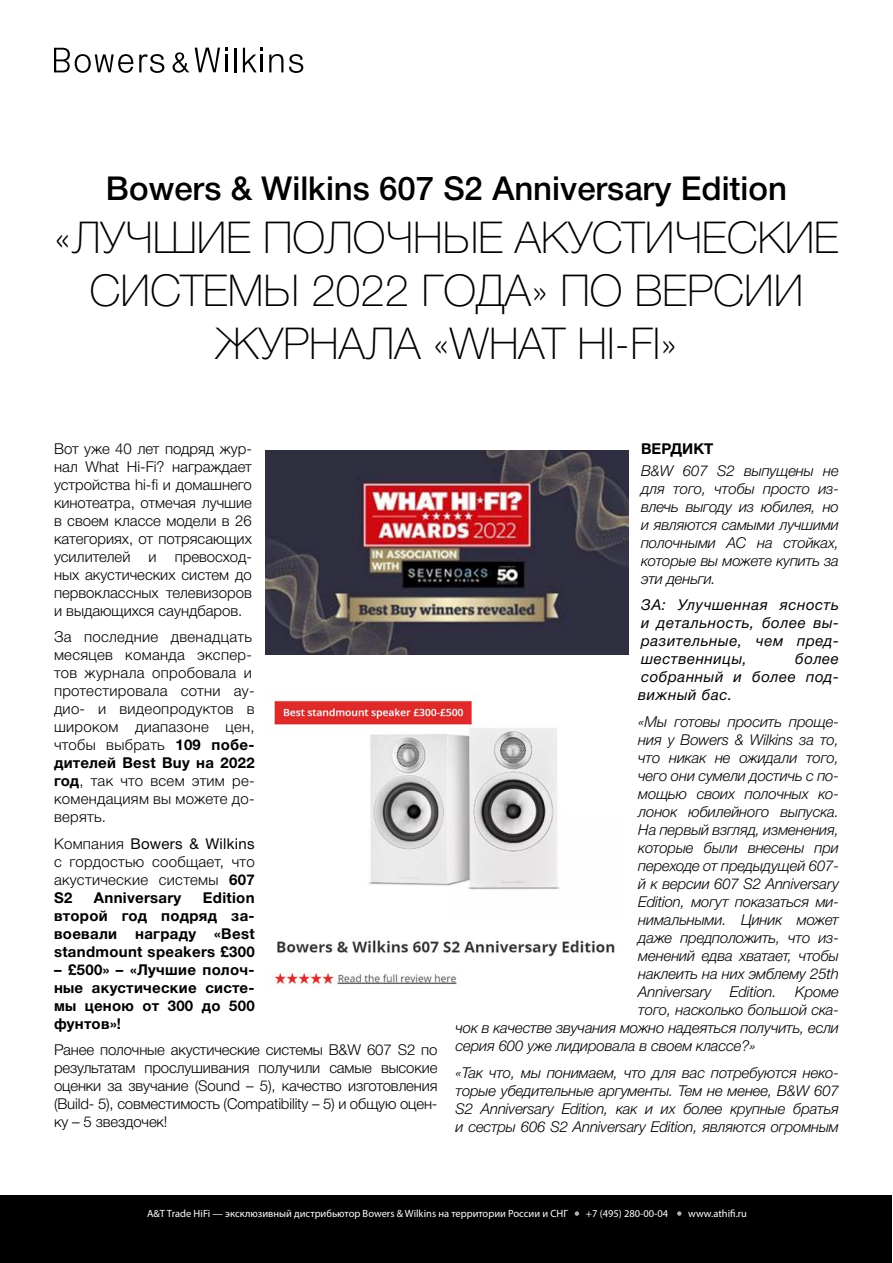
<style>
.page{position:relative;width:893px;height:1263px;background:#fff}
.page>*{position:absolute;margin:0;border:0;box-sizing:border-box;transform-origin:0 0}
.t1{font:100 44.1px/52.8px "Helvetica Neue Cyr";color:#000;text-align:center}
.t2{font:500 33px "Helvetica Neue Cyr";color:#000}
.t3{font:italic 300 15px/18px "Helvetica Neue Cyr";letter-spacing:-.01em;color:#000;text-align:justify}
.t4{font:300 15px/18px "Helvetica Neue Cyr";letter-spacing:.02em;color:#000;text-align:justify}
.t5{font:700 15px/18px "Helvetica Neue Cyr";letter-spacing:.02em;color:#000;text-align:justify}
.t6{font:italic 15px/18px "Helvetica Neue Cyr";letter-spacing:.04em;color:#000;text-align:justify}
.t7{font:700 15px "Helvetica Neue Cyr";color:#000}
.t8{font:10.5px "Myriad Pro";color:#fff}
.s1{font-weight:700}
.s2{font-weight:400}
</style>
<div class="page">
<div style="left:1px;top:1195px;width:891px;height:67px;background:#000"></div>
<svg style="left:269px;top:54px;width:34px;height:19px"></svg>
<svg style="left:139px;top:54px;width:25px;height:19px"></svg>
<hr style="left:234px;top:48px;width:2px;height:24px;background:#000">
<svg style="left:173px;top:52px;width:16px;height:21px"></svg>
<svg style="left:54px;top:48px;width:79px;height:25px"></svg>
<svg style="left:195px;top:48px;width:32px;height:24px"></svg>
<svg style="left:243px;top:48px;width:20px;height:24px"></svg>
<svg style="left:575px;top:1211px;width:4px;height:5px"></svg>
<svg style="left:677px;top:1211px;width:5px;height:5px"></svg>
<img style="left:265px;top:450px;width:363px;height:204px">
<img style="left:273px;top:700px;width:342px;height:287px">
<h2 class="t2" style="left:106px;top:170px;width:683px">Bowers &amp; Wilkins 607 S2 Anniversary Edition</h2>
<h1 class="t1" style="left:54px;top:211px;width:786px">«ЛУЧШИЕ ПОЛОЧНЫЕ АКУСТИЧЕСКИЕ<br>СИСТЕМЫ 2022 ГОДА» ПО ВЕРСИИ<br>ЖУРНАЛА «WHAT HI-FI»</h1>
<p class="t4" style="left:54px;top:439px;width:199px">Вот уже 40 лет подряд жур&shy;нал What Hi-Fi? награждает устройства hi-fi и домашнего кинотеатра, отмечая лучшие в своем классе модели в 26 категориях, от потрясающих усилителей и превосход&shy;ных акустических систем до первоклассных телевизоров и выдающихся саундбаров.</p>
<p class="t4" style="left:54px;top:628px;width:202px;text-align:left">За последние двенадцать месяцев команда экспер&shy;тов журнала опробовала и протестировала сотни ау&shy;дио- и видеопродуктов в широком диапазоне цен, чтобы выбрать <span class="s1">109 побе&shy;дителей Best Buy на 2022 год</span>, так что всем этим ре&shy;комендациям вы можете до&shy;верять.</p>
<p class="t4" style="left:54px;top:834px;width:202px">Компания <span class="s2">Bowers &amp; Wilkins </span>с гордостью сообщает, что акустические системы <span class="s1">607<br>S2</span></p>
<p class="t5" style="left:94px;top:888px;width:89px">Anniversary</p>
<p class="t5" style="left:54px;top:888px;width:202px;text-indent:149px">Edition второй год подряд за&shy;воевали награду «Best standmount speakers £300</p>
<p class="t5" style="left:54px;top:960px;width:202px">– £500» – «Лучшие полоч&shy;ные акустические систе&shy;мы ценою от 300 до 500 фунтов»!</p>
<p class="t4" style="left:54px;top:1041px;width:385px">Ранее полочные акустические системы B&amp;W 607 S2 по результатам прослушивания получили самые высокие оценки за звучание (Sound – 5), качество изготовления (Build- 5), совместимость (Compatibility – 5) и общую оцен&shy;ку – 5 звездочек!</p>
<p class="t7" style="left:641px;top:440px;width:74px">ВЕРДИКТ</p>
<p class="t3" style="left:641px;top:462px;width:199px">B&amp;W 607 S2 выпущены не для того, чтобы просто из&shy;влечь выгоду из юбилея, но и являются самыми лучшими полочными АС на стойках, которые вы можете купить за эти деньги.</p>
<p class="t6" style="left:641px;top:596px;width:199px">ЗА: Улучшенная ясность и детальность, более вы&shy;разительные, чем пред&shy;шественницы,</p>
<p class="t6" style="left:638px;top:650px;width:202px;text-indent:157px">более собранный и более под&shy;вижный бас.</p>
<p class="t3" style="left:638px;top:713px;width:202px">«Мы готовы просить проще-</p>
<p class="t3" style="left:638px;top:731px;width:202px">ния у Bowers &amp; Wilkins за то,</p>
<p class="t3" style="left:638px;top:749px;width:202px">что никак не ожидали того,</p>
<p class="t3" style="left:638px;top:767px;width:202px">чего они сумели достичь с по-</p>
<p class="t3" style="left:638px;top:785px;width:202px">мощью своих полочных ко-</p>
<p class="t3" style="left:638px;top:803px;width:202px">лонок юбилейного выпуска.</p>
<p class="t3" style="left:638px;top:821px;width:202px">На первый взгляд, изменения,</p>
<p class="t3" style="left:638px;top:839px;width:202px">которые были внесены при</p>
<p class="t3" style="left:638px;top:857px;width:202px">переходе от предыдущей 607-</p>
<p class="t3" style="left:638px;top:875px;width:202px">й к версии 607 S2 Anniversary</p>
<p class="t3" style="left:638px;top:893px;width:202px">Edition, могут показаться ми-</p>
<p class="t3" style="left:638px;top:911px;width:202px">нимальными. Циник может</p>
<p class="t3" style="left:638px;top:929px;width:202px">даже предположить, что из-</p>
<p class="t3" style="left:638px;top:947px;width:202px">менений едва хватает, чтобы</p>
<p class="t3" style="left:638px;top:965px;width:202px">наклеить на них эмблему 25th</p>
<p class="t3" style="left:638px;top:983px;width:202px">Anniversary Edition. Кроме</p>
<p class="t3" style="left:638px;top:1001px;width:202px">того, насколько большой ска-</p>
<p class="t3" style="left:455px;top:1019px;width:385px">чок в качестве звучания можно надеяться получить, если</p>
<p class="t3" style="left:455px;top:1037px;width:302px">серия 600 уже лидировала в своем классе?»</p>
<p class="t3" style="left:455px;top:1063px;width:385px">«Так что, мы понимаем, что для вас потребуются неко&shy;торые убедительные аргументы. Тем не менее, B&amp;W 607<br>S2 Anniversary Edition, как и их более крупные братья и сестры 606 S2 Anniversary Edition, являются огромным</p>
<p class="t8" style="left:147px;top:1207px;width:422px">A&amp;T Trade HiFi — эксклюзивный дистрибьютор Bowers &amp; Wilkins на территории России и СНГ</p>
<p class="t8" style="left:586px;top:1207px;width:84px">+7 (495) 280-00-04</p>
<p class="t8" style="left:688px;top:1207px;width:60px">www.athifi.ru</p>
</div>
